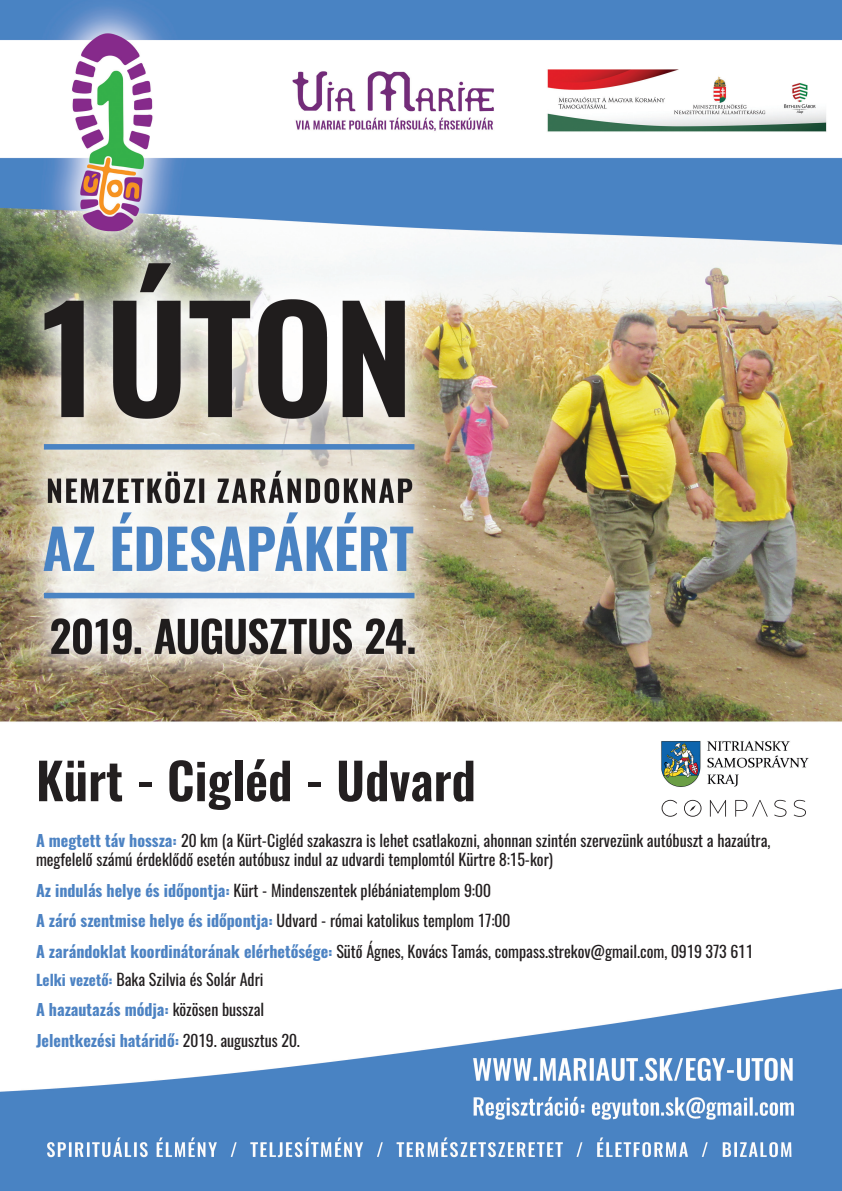
<style>
.page{position:relative;width:842px;height:1191px;background:#fff}
.page>*{position:absolute;margin:0;border:0;box-sizing:border-box;transform-origin:0 0}
.t1{font:600 50px "Oswald";color:#231f20}
.t2{font:16px/19.2px "Oswald";color:#231f20}
.t3{font:700 16px "Oswald";color:#4d83c3}
.s1{font-weight:700;color:#4d83c3}
.s2{font-weight:700;font-size:15px;color:#4d83c3}
.s3{font-weight:400;color:#231f20}
</style>
<div class="page">
<img style="left:0;top:0;width:842px;height:1191px">
<svg style="left:662px;top:800px;width:15px;height:16px"></svg>
<svg style="left:710px;top:800px;width:16px;height:16px"></svg>
<svg style="left:735px;top:800px;width:33px;height:16px"></svg>
<svg style="left:774px;top:800px;width:12px;height:16px"></svg>
<svg style="left:794px;top:800px;width:12px;height:16px"></svg>
<svg style="left:684px;top:800px;width:17px;height:16px"></svg>
<img style="left:652px;top:732px;width:166px;height:63px">
<p class="t1" style="left:36px;top:754px;width:441px">Kürt - Cigléd - Udvard</p>
<p class="t2" style="left:36px;top:829px;width:736px"><span class="s1">A megtett táv hossza:</span> 20 km (a Kürt-Cigléd szakaszra is lehet csatlakozni, ahonnan szintén szervezünk autóbuszt a hazaútra, megfelelő számú érdeklődő esetén autóbusz indul az udvardi templomtól Kürtre 8:15-kor)</p>
<p class="t2" style="left:36px;top:879px;width:456px"><span class="s1">Az indulás helye és időpontja:</span> Kürt - Mindenszentek plébániatemplom 9:00</p>
<p class="t2" style="left:36px;top:909px;width:476px"><span class="s1">A záró szentmise helye és időpontja:</span> Udvard - római katolikus templom 17:00</p>
<p class="t2" style="left:36px;top:940px;width:719px"><span class="s1">A zarándoklat koordinátorának elérhetősége:</span> Sütő Ágnes, Kovács Tamás, compass.strekov@gmail.com, 0919 373 611</p>
<p class="t2" style="left:36px;top:968px;width:229px"><span class="s2">Lelki vezető:</span> Baka Szilvia és Solár Adri</p>
<p class="t3" style="left:36px;top:1001px;width:230px">A hazautazás módja: <span class="s3">közösen busszal</span></p>
<p class="t3" style="left:36px;top:1032px;width:265px">Jelentkezési határidő: <span class="s3">2019. augusztus 20.</span></p>
</div>
